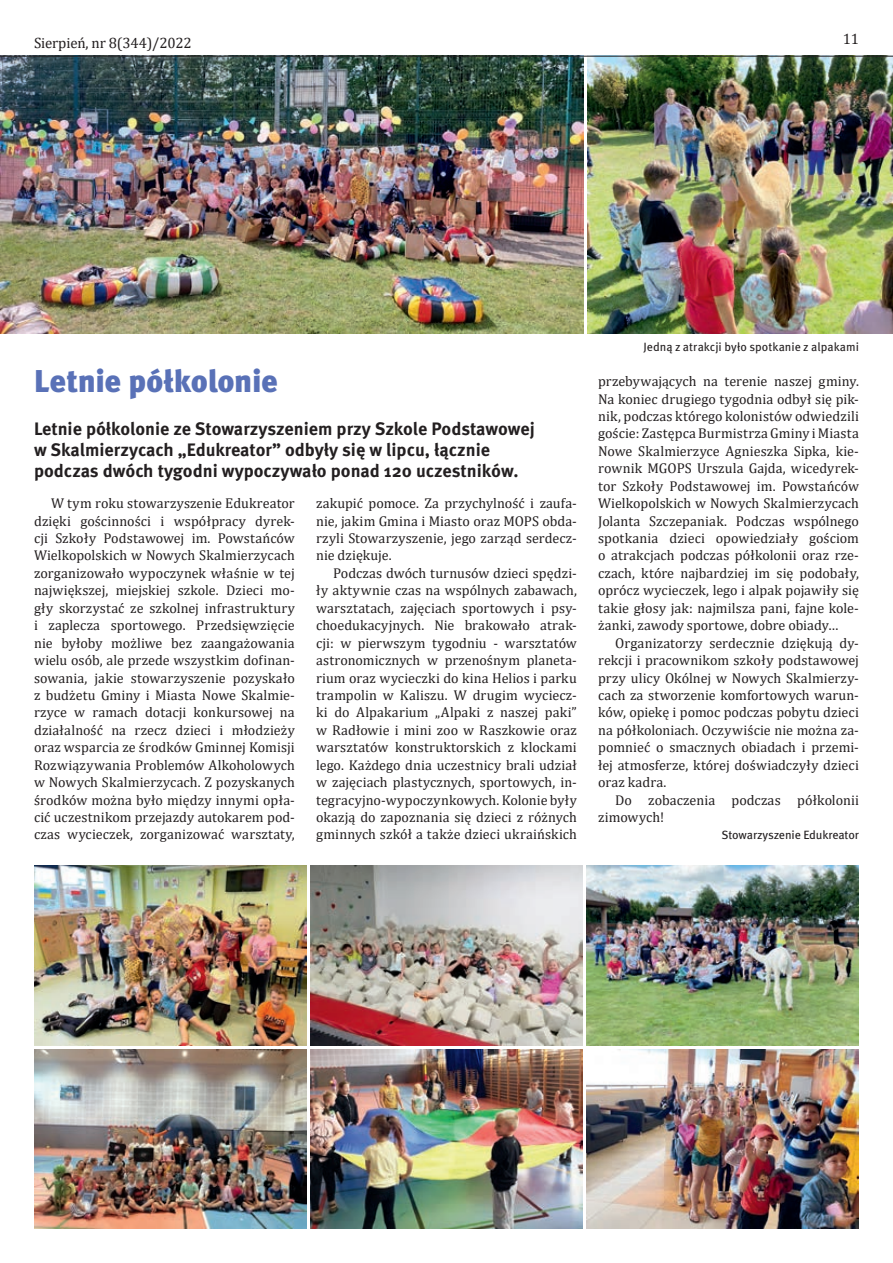
<style>
.page{position:relative;width:893px;height:1263px;background:#fff}
.page>*{position:absolute;margin:0;border:0;box-sizing:border-box;transform-origin:0 0}
.t1{font:900 31.5px "Meta Pro";letter-spacing:-.01em;color:#5971b7}
.t2{font:700 18px/21px "Meta Pro";color:#231f20}
.t3{font:15px "Cambria";letter-spacing:-.01em;color:#231f20}
.t4{font:14.25px/17.4px "Cambria";letter-spacing:.005em;color:#231f20;text-align:justify}
.t5{font:12px "Meta Pro";letter-spacing:-.005em;color:#231f20}
</style>
<div class="page">
<img style="left:0;top:57px;width:583px;height:277px">
<img style="left:588px;top:57px;width:305px;height:277px">
<img style="left:34px;top:866px;width:272px;height:179px">
<img style="left:310px;top:866px;width:273px;height:179px">
<img style="left:587px;top:866px;width:272px;height:179px">
<img style="left:34px;top:1049px;width:272px;height:180px">
<img style="left:310px;top:1049px;width:273px;height:180px">
<img style="left:587px;top:1049px;width:272px;height:180px">
<hr style="left:0;top:56px;width:893px;height:1px;background:#231f20">
<p class="t3" style="left:34px;top:34px;width:159px">Sierpień, nr 8(344)/2022</p>
<p class="t3" style="left:843px;top:30px;width:18px">11</p>
<h1 class="t1" style="left:34px;top:362px;width:245px">Letnie półkolonie</h1>
<p class="t2" style="left:34px;top:418px;width:502px">Letnie półkolonie ze Stowarzyszeniem przy Szkole Podstawowej w Skalmierzycach „Edukreator” odbyły się w lipcu, łącznie podczas dwóch tygodni wypoczywało ponad 120 uczestników.</p>
<p class="t4" style="left:34px;top:494px;width:262px;text-indent:17px">W tym roku stowarzyszenie Edukreator dzięki gościnności i współpracy dyrek&shy;cji Szkoły Podstawowej im. Powstańców Wielkopolskich w Nowych Skalmierzycach zorganizowało wypoczynek właśnie w tej największej, miejskiej szkole. Dzieci mo&shy;gły skorzystać ze szkolnej infrastruktury i zaplecza sportowego. Przedsięwzięcie nie byłoby możliwe bez zaangażowania wielu osób, ale przede wszystkim dofinan&shy;sowania, jakie stowarzyszenie pozyskało z budżetu Gminy i Miasta Nowe Skalmie&shy;rzyce w ramach dotacji konkursowej na działalność na rzecz dzieci i młodzieży oraz wsparcia ze środków Gminnej Komisji Rozwiązywania Problemów Alkoholowych w Nowych Skalmierzycach. Z pozyskanych środków można było między innymi opła&shy;cić uczestnikom przejazdy autokarem pod&shy;czas wycieczek, zorganizować warsztaty,</p>
<p class="t4" style="left:316px;top:494px;width:262px">zakupić pomoce. Za przychylność i zaufa&shy;nie, jakim Gmina i Miasto oraz MOPS obda&shy;rzyli Stowarzyszenie, jego zarząd serdecz&shy;nie dziękuje.</p>
<p class="t4" style="left:316px;top:564px;width:262px;text-indent:17px">Podczas dwóch turnusów dzieci spędzi&shy;ły aktywnie czas na wspólnych zabawach, warsztatach, zajęciach sportowych i psy&shy;choedukacyjnych. Nie brakowało atrak&shy;cji: w pierwszym tygodniu - warsztatów astronomicznych w przenośnym planeta&shy;rium oraz wycieczki do kina Helios i parku trampolin w Kaliszu. W drugim wyciecz&shy;ki do Alpakarium „Alpaki z naszej paki” w Radłowie i mini zoo w Raszkowie oraz warsztatów konstruktorskich z klockami lego. Każdego dnia uczestnicy brali udział w zajęciach plastycznych, sportowych, in&shy;tegracyjno-wypoczynkowych. Kolonie były okazją do zapoznania się dzieci z różnych gminnych szkół a także dzieci ukraińskich</p>
<p class="t5" style="left:643px;top:339px;width:217px">Jedną z atrakcji było spotkanie z alpakami</p>
<p class="t4" style="left:598px;top:372px;width:262px">przebywających na terenie naszej gminy.<br>Na koniec drugiego tygodnia odbył się pik&shy;nik, podczas którego kolonistów odwiedzili goście: Zastępca Burmistrza Gminy i Miasta Nowe Skalmierzyce Agnieszka Sipka, kie&shy;rownik MGOPS Urszula Gajda, wicedyrek&shy;tor Szkoły Podstawowej im. Powstańców Wielkopolskich w Nowych Skalmierzycach Jolanta Szczepaniak. Podczas wspólnego spotkania dzieci opowiedziały gościom o atrakcjach podczas półkolonii oraz rze&shy;czach, które najbardziej im się podobały, oprócz wycieczek, lego i alpak pojawiły się takie głosy jak: najmilsza pani, fajne kole&shy;żanki, zawody sportowe, dobre obiady…</p>
<p class="t4" style="left:598px;top:634px;width:262px;text-indent:17px">Organizatorzy serdecznie dziękują dy&shy;rekcji i pracownikom szkoły podstawowej przy ulicy Okólnej w Nowych Skalmierzy&shy;cach za stworzenie komfortowych warun&shy;ków, opiekę i pomoc podczas pobytu dzieci na półkoloniach. Oczywiście nie można za&shy;pomnieć o smacznych obiadach i przemi&shy;łej atmosferze, której doświadczyły dzieci oraz kadra.</p>
<p class="t4" style="left:598px;top:791px;width:262px;text-indent:17px">Do zobaczenia podczas półkolonii zimowych!</p>
<p class="t5" style="left:721px;top:828px;width:139px">Stowarzyszenie Edukreator</p>
</div>
